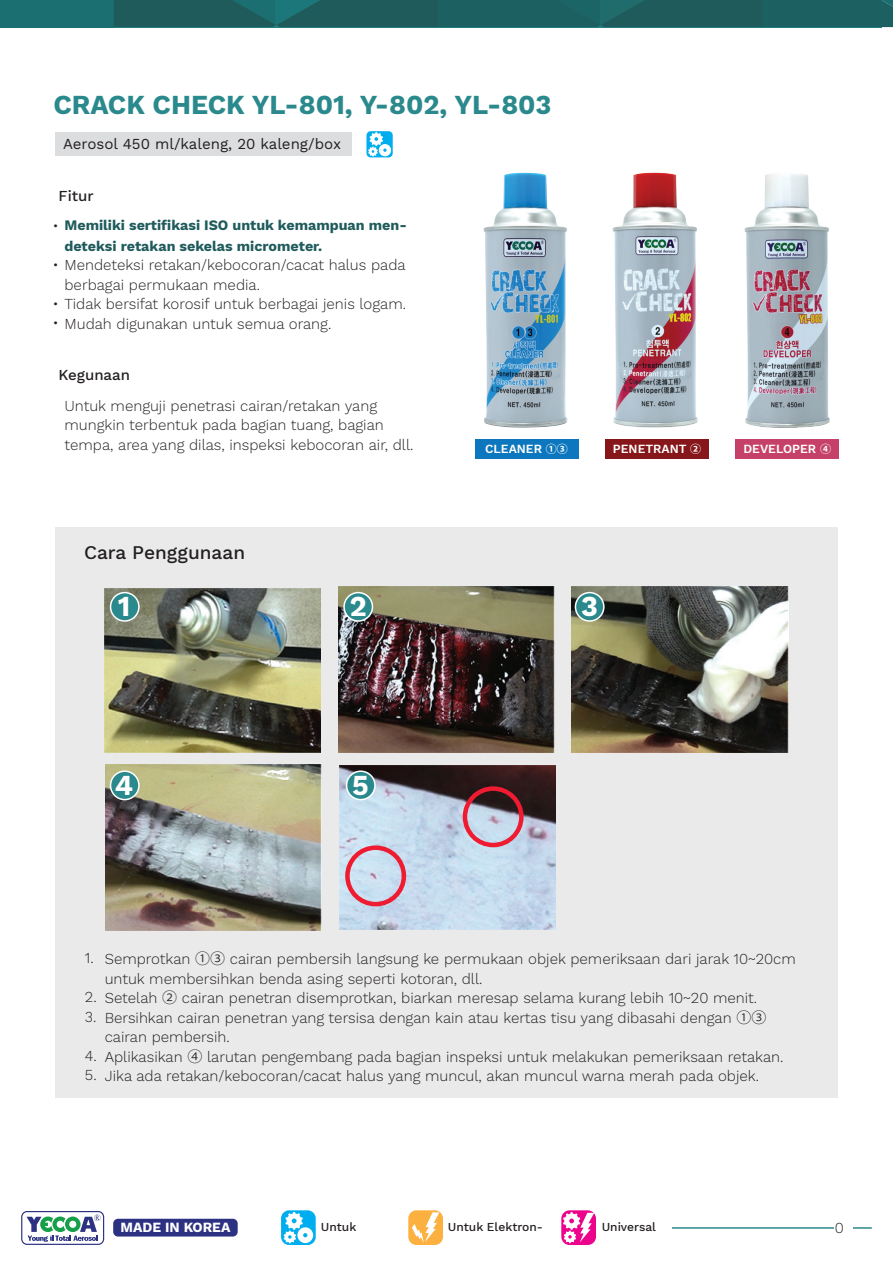
<style>
.page{position:relative;width:893px;height:1263px;background:#fff}
.page>*{position:absolute;margin:0;border:0;box-sizing:border-box;transform-origin:0 0}
.t1{font:700 28.5px "Work Sans";color:#fff}
.t2{font:700 27px "Work Sans";color:#2a898c}
.t3{font:500 19.05px "Work Sans";color:#231f20}
.t4{font:300 15px/19.5px "Work Sans";color:#231f20}
.t5{font:15px "Work Sans";color:#231f20}
.t6{font:500 15px "Work Sans";color:#231f20}
.t7{font:700 14.25px/21px "Work Sans";color:#205b5c}
.t8{font:700 13.8px "Work Sans";color:#fff}
.t9{font:600 12.3px "Work Sans";color:#fff}
.t10{font:500 12px "Work Sans";color:#231f20}
.s1{font-weight:300;font-size:15px;color:#231f20}
.s2{font-family:"Koz Go Pr 6 N";font-weight:700;font-size:11.1px}
.s3{font-family:"Koz Go Pr 6 N";font-weight:400}
</style>
<div class="page">
<img style="left:483px;top:172px;width:85px;height:255px">
<div style="left:475px;top:440px;width:103px;height:19px;background:#0c77be"></div>
<div style="left:55px;top:133px;width:296px;height:23px;background:#dcddde"></div>
<div style="left:605px;top:439px;width:104px;height:19px;background:#861619"></div>
<div style="left:735px;top:439px;width:104px;height:19px;background:#c6416a"></div>
<img style="left:612px;top:172px;width:85px;height:255px">
<img style="left:745px;top:174px;width:84px;height:253px">
<div style="left:0;top:0;width:114px;height:27px;background:#1b6f70"></div>
<svg style="left:114px;top:0;width:779px;height:27px"></svg>
<div style="left:55px;top:527px;width:783px;height:570px;background:#eaeaea"></div>
<img style="left:105px;top:588px;width:215px;height:164px">
<img style="left:338px;top:586px;width:216px;height:166px">
<img style="left:572px;top:586px;width:216px;height:166px">
<img style="left:105px;top:765px;width:217px;height:166px">
<img style="left:340px;top:765px;width:216px;height:165px">
<div style="left:463px;top:786px;width:61px;height:61px;border:4px solid #ee1b31;border-radius:50%"></div>
<div style="left:345px;top:845px;width:61px;height:61px;border:4px solid #ee1b31;border-radius:50%"></div>
<div style="left:111px;top:593px;width:28px;height:28px;background:#2a898c;border-radius:50%"></div>
<div style="left:110px;top:592px;width:30px;height:30px;border:2px solid #fff;border-radius:50%"></div>
<div style="left:111px;top:771px;width:28px;height:28px;background:#2a898c;border-radius:50%"></div>
<div style="left:110px;top:770px;width:30px;height:30px;border:2px solid #fff;border-radius:50%"></div>
<div style="left:347px;top:771px;width:28px;height:28px;background:#2a898c;border-radius:50%"></div>
<div style="left:346px;top:770px;width:30px;height:30px;border:2px solid #fff;border-radius:50%"></div>
<div style="left:344px;top:593px;width:28px;height:28px;background:#2a898c;border-radius:50%"></div>
<div style="left:343px;top:592px;width:30px;height:30px;border:2px solid #fff;border-radius:50%"></div>
<div style="left:575px;top:593px;width:29px;height:28px;background:#2a898c;border-radius:50%"></div>
<div style="left:575px;top:592px;width:30px;height:30px;border:2px solid #fff;border-radius:50%"></div>
<div style="left:366px;top:131px;width:27px;height:26px;background:#00aeef;border-radius:4px"></div>
<svg style="left:368px;top:132px;width:23px;height:24px"></svg>
<hr style="left:672px;top:1227px;width:200px;height:2px;background:#2a898c">
<div style="left:834px;top:1220px;width:19px;height:16px;background:#fff"></div>
<svg style="left:21px;top:1211px;width:83px;height:34px"></svg>
<div style="left:113px;top:1219px;width:125px;height:17px;background:#2c3181;border-radius:5px"></div>
<svg style="left:281px;top:1210px;width:35px;height:35px"></svg>
<svg style="left:284px;top:1212px;width:29px;height:31px"></svg>
<div style="left:408px;top:1210px;width:35px;height:35px;background:#fbb03f;border-radius:8px"></div>
<svg style="left:412px;top:1212px;width:27px;height:31px"></svg>
<svg style="left:561px;top:1210px;width:35px;height:35px"></svg>
<svg style="left:563px;top:1212px;width:31px;height:31px"></svg>
<h2 class="t2" style="left:53px;top:89px;width:500px">CRACK CHECK YL-801, Y-802, YL-803</h2>
<p class="t5" style="left:63px;top:135px;width:279px">Aerosol 450 ml/kaleng, 20 kaleng/box</p>
<p class="t6" style="left:59px;top:187px;width:37px">Fitur</p>
<p class="t7" style="left:64px;top:215px;width:344px;text-indent:-12px"><span class="s1">•</span> Memiliki sertifikasi ISO untuk kemampuan men&shy;deteksi retakan sekelas micrometer.</p>
<p class="t4" style="left:64px;top:256px;width:343px;text-indent:-12px">• Mendeteksi retakan/kebocoran/cacat halus pada berbagai permukaan media.</p>
<p class="t4" style="left:52px;top:295px;width:355px">• Tidak bersifat korosif untuk berbagai jenis logam.</p>
<p class="t4" style="left:52px;top:314px;width:280px">• Mudah digunakan untuk semua orang.</p>
<p class="t6" style="left:59px;top:366px;width:73px">Kegunaan</p>
<p class="t4" style="left:64px;top:396px;width:350px">Untuk menguji penetrasi cairan/retakan yang mungkin terbentuk pada bagian tuang, bagian tempa, area yang dilas, inspeksi kebocoran air, dll.</p>
<p class="t9" style="left:485px;top:442px;width:84px">CLEANER <span class="s2">①③</span></p>
<p class="t9" style="left:613px;top:441px;width:90px">PENETRANT <span class="s2">②</span></p>
<p class="t9" style="left:743px;top:442px;width:89px">DEVELOPER <span class="s2">④</span></p>
<p class="t3" style="left:84px;top:541px;width:163px">Cara Penggunaan</p>
<h1 class="t1" style="left:118px;top:590px;width:14px">1</h1>
<h1 class="t1" style="left:350px;top:590px;width:18px">2</h1>
<h1 class="t1" style="left:581px;top:590px;width:18px">3</h1>
<h1 class="t1" style="left:115px;top:768px;width:20px">4</h1>
<h1 class="t1" style="left:352px;top:768px;width:18px">5</h1>
<p class="t4" style="left:85px;top:949px;width:10px">1.</p>
<p class="t4" style="left:85px;top:988px;width:13px">2.<br>3.</p>
<p class="t4" style="left:85px;top:1046px;width:13px">4.<br>5.</p>
<p class="t4" style="left:105px;top:950px;width:693px">Semprotkan <span class="s3">①③</span> cairan pembersih langsung ke permukaan objek pemeriksaan dari jarak 10~20cm untuk membersihkan benda asing seperti kotoran, dll.<br>Setelah <span class="s3">②</span> cairan penetran disemprotkan, biarkan meresap selama kurang lebih 10~20 menit.<br>Bersihkan cairan penetran yang tersisa dengan kain atau kertas tisu yang dibasahi dengan <span class="s3">①③ </span>cairan pembersih.<br>Aplikasikan <span class="s3">④</span> larutan pengembang pada bagian inspeksi untuk melakukan pemeriksaan retakan.<br>Jika ada retakan/kebocoran/cacat halus yang muncul, akan muncul warna merah pada objek.</p>
<p class="t8" style="left:120px;top:1220px;width:111px">MADE IN KOREA</p>
<p class="t10" style="left:321px;top:1219px;width:37px">Untuk</p>
<p class="t10" style="left:448px;top:1219px;width:97px">Untuk Elektron-</p>
<p class="t10" style="left:602px;top:1219px;width:56px">Universal</p>
<p class="t4" style="left:835px;top:1218px;width:11px">0</p>
</div>
